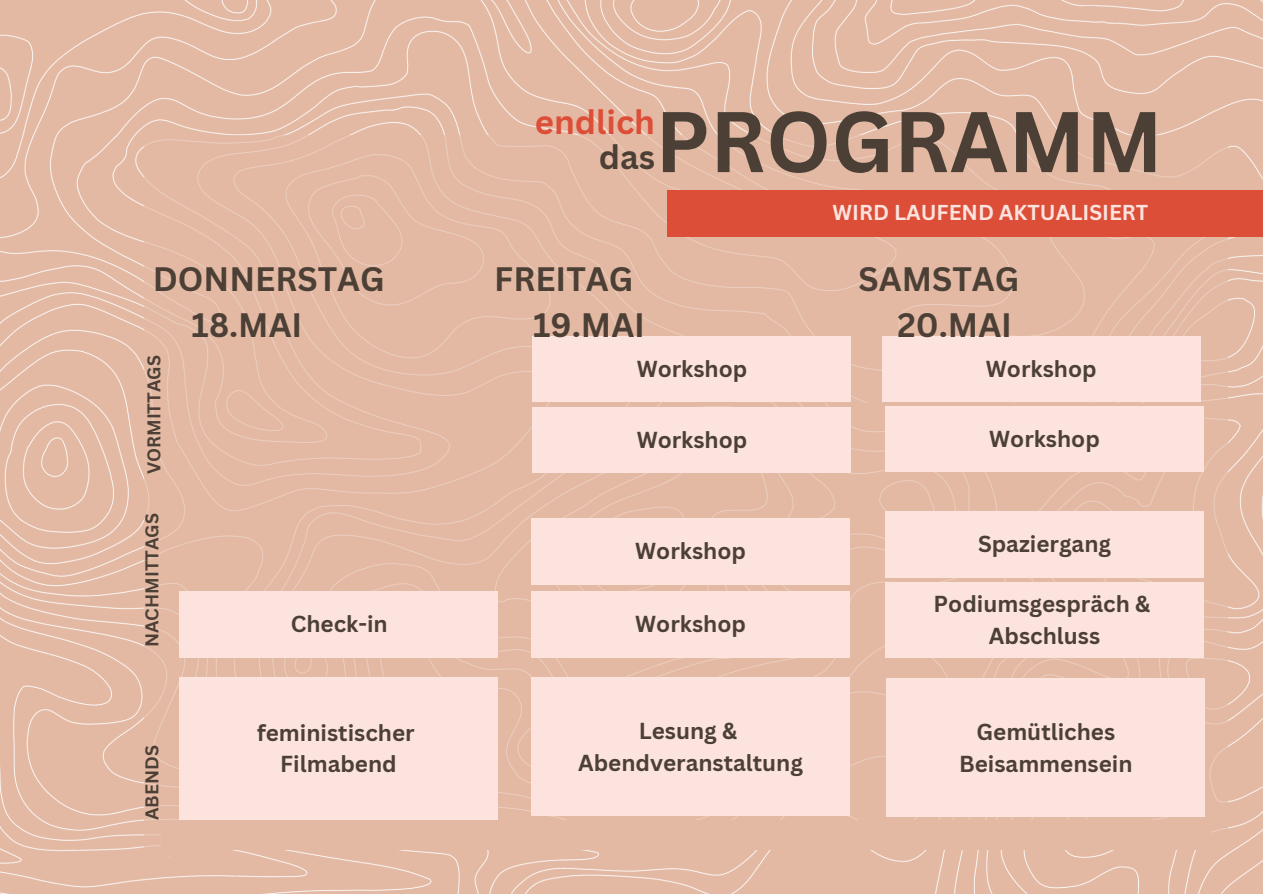
<style>
.page{position:relative;width:1263px;height:894px;background:#fff}
.page>*{position:absolute;margin:0;border:0;box-sizing:border-box;transform-origin:0 0}
.t1{font:700 84px "Canva Sans";color:#4c4036}
.t2{font:700 33px/46px "Canva Sans";color:#4c4036}
.t3{font:700 33px "Canva Sans";color:#dc4e38}
.t4{font:700 22.5px/31.5px "Canva Sans";color:#4c4036;text-align:center}
.t5{font:700 21px "Canva Sans";color:#fce3de}
.t6{font:700 18px "Canva Sans";color:#4c4036}
</style>
<div class="page">
<img style="left:0;top:0;width:1263px;height:893px">
<div style="left:144px;top:135px;width:1084px;height:714px;background:#e3b9a3"></div>
<div style="left:179px;top:677px;width:318px;height:142px;background:#fce3de"></div>
<div style="left:180px;top:591px;width:318px;height:66px;background:#fce3de"></div>
<div style="left:668px;top:190px;width:485px;height:46px;background:#dc4e38"></div>
<div style="left:1152px;top:190px;width:111px;height:46px;background:#dc4e38"></div>
<div style="left:533px;top:336px;width:318px;height:65px;background:#fce3de"></div>
<div style="left:533px;top:407px;width:318px;height:65px;background:#fce3de"></div>
<div style="left:531px;top:591px;width:318px;height:66px;background:#fce3de"></div>
<div style="left:531px;top:677px;width:318px;height:138px;background:#fce3de"></div>
<div style="left:882px;top:336px;width:318px;height:65px;background:#fce3de"></div>
<div style="left:885px;top:406px;width:318px;height:65px;background:#fce3de"></div>
<div style="left:885px;top:511px;width:318px;height:66px;background:#fce3de"></div>
<div style="left:885px;top:582px;width:318px;height:75px;background:#fce3de"></div>
<div style="left:886px;top:678px;width:318px;height:138px;background:#fce3de"></div>
<div style="left:531px;top:518px;width:318px;height:66px;background:#fce3de"></div>
<h2 class="t2" style="left:192px;top:255px;width:195px;text-indent:-39px">DONNERSTAG<br>18.MAI</h2>
<p class="t6" style="left:141px;top:474px;width:120px;rotate:-90deg">VORMITTAGS</p>
<p class="t6" style="left:139px;top:647px;width:135px;rotate:-90deg">NACHMITTAGS</p>
<p class="t4" style="left:291px;top:607px;width:99px">Check-in</p>
<p class="t6" style="left:139px;top:819px;width:76px;rotate:-90deg">ABENDS</p>
<p class="t4" style="left:257px;top:715px;width:159px">feministischer<br>Filmabend</p>
<h2 class="t3" style="left:535px;top:98px;width:122px">endlich</h2>
<h2 class="t2" style="left:599px;top:133px;width:58px">das</h2>
<h1 class="t1" style="left:655px;top:82px;width:509px">PROGRAMM</h1>
<p class="t5" style="left:832px;top:197px;width:317px">WIRD LAUFEND AKTUALISIERT</p>
<h2 class="t2" style="left:533px;top:255px;width:113px;text-indent:-39px">FREITAG<br>19.MAI</h2>
<h2 class="t2" style="left:859px;top:255px;width:162px;text-align:right">SAMSTAG<br>20.MAI</h2>
<p class="t4" style="left:637px;top:352px;width:112px">Workshop</p>
<p class="t4" style="left:984px;top:345px;width:123px">Workshops</p>
<p class="t4" style="left:986px;top:352px;width:112px">Workshop</p>
<p class="t4" style="left:631px;top:419px;width:123px">Workshops</p>
<p class="t4" style="left:637px;top:423px;width:112px">Workshop</p>
<p class="t4" style="left:989px;top:422px;width:112px">Workshop</p>
<p class="t4" style="left:984px;top:422px;width:123px">Workshops</p>
<p class="t4" style="left:635px;top:534px;width:112px">Workshop</p>
<p class="t4" style="left:635px;top:607px;width:112px">Workshop</p>
<p class="t4" style="left:971px;top:521px;width:148px">Spaziergänge</p>
<p class="t4" style="left:978px;top:527px;width:135px">Spaziergang</p>
<p class="t4" style="left:934px;top:587px;width:218px">Podiumsgespräch &amp;<br>Abschluss</p>
<p class="t4" style="left:932px;top:595px;width:226px">Podium &amp; Check-out</p>
<p class="t4" style="left:578px;top:714px;width:227px">Lesung &amp;<br>Abendveranstaltung</p>
<p class="t4" style="left:650px;top:715px;width:80px">Lesung</p>
<p class="t4" style="left:972px;top:715px;width:140px">Gemütliches</p>
<p class="t4" style="left:959px;top:715px;width:175px">Gemütliches<br>Beisammensein</p>
</div>
